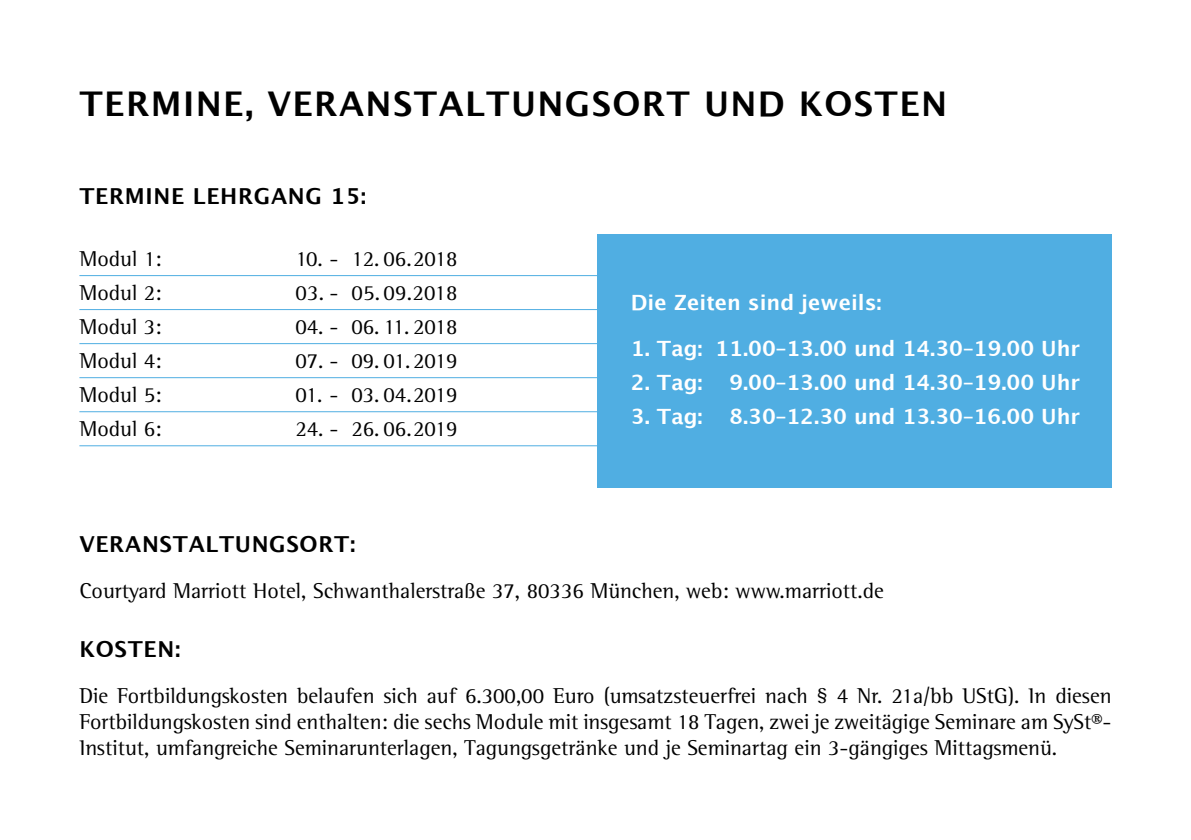
<style>
.page{position:relative;width:1191px;height:840px;background:#fff}
.page>*{position:absolute;margin:0;border:0;box-sizing:border-box;transform-origin:0 0}
.t1{font:700 34px "Lucida Grande";letter-spacing:.04em;color:#000}
.t2{font:22px/26px "Rotis Semi Serif";color:#000;text-align:justify}
.t3{font:700 22px "Lucida Grande";letter-spacing:.03em;color:#000}
.t4{font:700 21px "Lucida Grande";color:#fff}
</style>
<div class="page">
<div style="left:596px;top:234px;width:515px;height:253px;background:#50aee2"></div>
<hr style="left:79px;top:275px;width:572px;height:1px;background:#50aee2">
<hr style="left:79px;top:309px;width:572px;height:1px;background:#50aee2">
<hr style="left:79px;top:343px;width:572px;height:1px;background:#50aee2">
<hr style="left:79px;top:377px;width:572px;height:1px;background:#50aee2">
<hr style="left:79px;top:411px;width:572px;height:1px;background:#50aee2">
<hr style="left:79px;top:445px;width:572px;height:1px;background:#50aee2">
<h1 class="t1" style="left:79px;top:76px;width:869px">TERMINE, VERANSTALTUNGSORT UND KOSTEN</h1>
<p class="t3" style="left:79px;top:178px;width:288px">TERMINE LEHRGANG 15:</p>
<p class="t2" style="left:79px;top:245px;width:84px">Modul 1:</p>
<p class="t2" style="left:295px;top:245px;width:164px">10. - 12. 06.2018</p>
<p class="t2" style="left:79px;top:279px;width:84px">Modul 2:</p>
<p class="t2" style="left:295px;top:279px;width:164px">03. - 05. 09.2018</p>
<p class="t2" style="left:79px;top:313px;width:84px">Modul 3:</p>
<p class="t2" style="left:295px;top:313px;width:163px">04. - 06. 11. 2018</p>
<p class="t2" style="left:79px;top:347px;width:84px">Modul 4:</p>
<p class="t2" style="left:295px;top:347px;width:164px">07. - 09. 01.2019</p>
<p class="t2" style="left:79px;top:381px;width:84px">Modul 5:</p>
<p class="t2" style="left:295px;top:381px;width:164px">01. - 03. 04.2019</p>
<p class="t2" style="left:79px;top:415px;width:84px">Modul 6:</p>
<p class="t2" style="left:295px;top:415px;width:164px">24. - 26. 06.2019</p>
<p class="t4" style="left:631px;top:285px;width:252px">Die Zeiten sind jeweils:</p>
<p class="t4" style="left:631px;top:331px;width:450px">1. Tag: 11.00–13.00 und 14.30–19.00 Uhr</p>
<p class="t4" style="left:631px;top:365px;width:73px">2. Tag:</p>
<p class="t4" style="left:729px;top:365px;width:352px">9.00–13.00 und 14.30–19.00 Uhr</p>
<p class="t4" style="left:631px;top:399px;width:73px">3. Tag:</p>
<p class="t4" style="left:729px;top:399px;width:352px">8.30–12.30 und 13.30–16.00 Uhr</p>
<p class="t3" style="left:79px;top:526px;width:278px">VERANSTALTUNGSORT:</p>
<p class="t2" style="left:79px;top:577px;width:806px">Courtyard Marriott Hotel, Schwanthalerstraße 37, 80336 München, web: www.marriott.de</p>
<p class="t3" style="left:79px;top:630px;width:103px">KOSTEN:</p>
<p class="t2" style="left:79px;top:681px;width:1033px">Die Fortbildungskosten belaufen sich auf 6.300,00 Euro (umsatzsteuerfrei nach § 4 Nr. 21a/bb UStG). In diesen Fortbildungskosten sind enthalten: die sechs Module mit insgesamt 18 Tagen, zwei je zweitägige Seminare am SySt®- Institut, umfangreiche Seminarunterlagen, Tagungsgetränke und je Seminartag ein 3-gängiges Mittagsmenü.</p>
</div>
